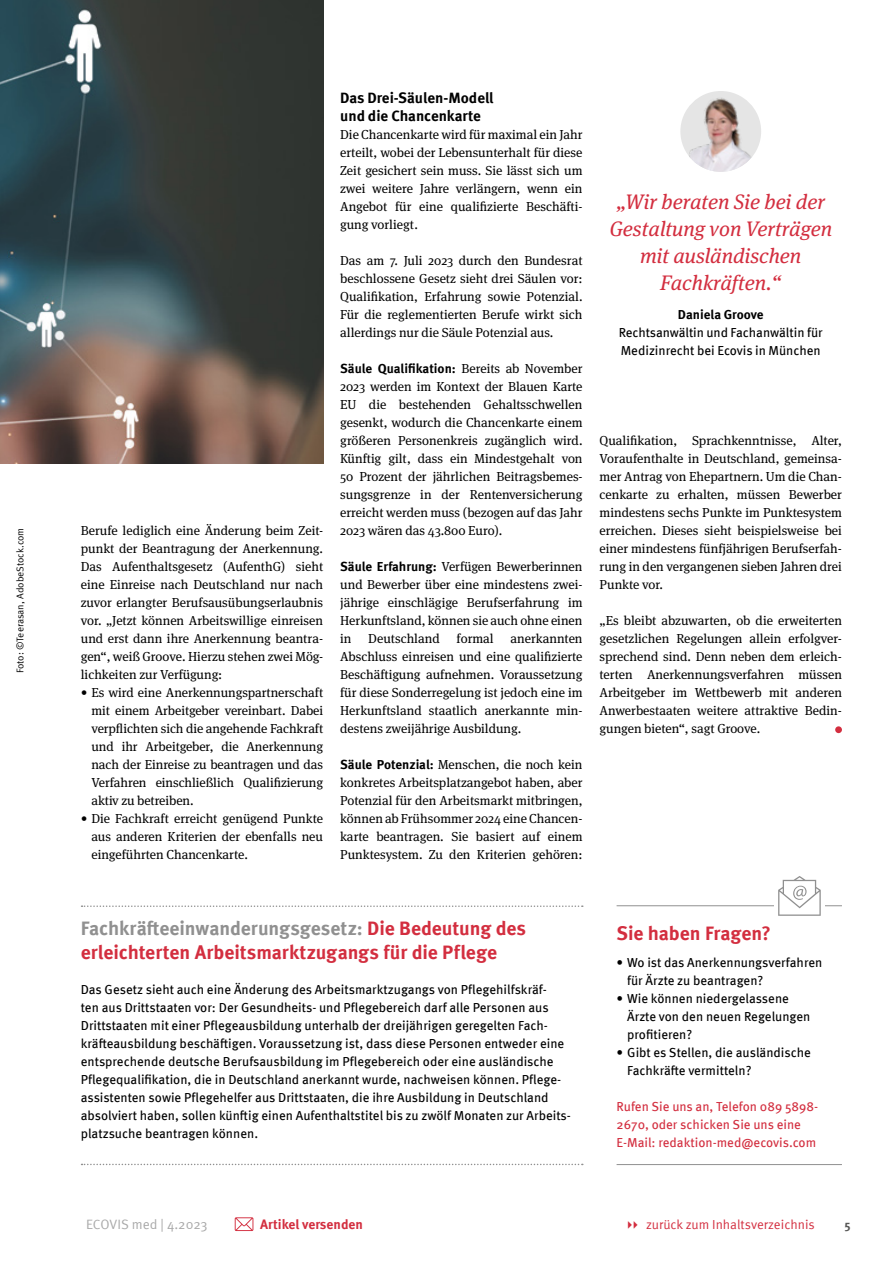
<style>
.page{position:relative;width:893px;height:1263px;background:#fff}
.page>*{position:absolute;margin:0;border:0;box-sizing:border-box;transform-origin:0 0}
.Zitat__Bild_zentrier{font:italic 21px/27px "Meta Serif OT";color:#d32e3f;text-align:center}
.x_Marginal_Head_13_P{font:700 19.5px/24px "Meta Pro";letter-spacing:-.005em;color:#d32e3f}
.Frage_-_Head{font:700 19.5px "Meta Pro";letter-spacing:-.005em;color:#d32e3f}
.Fliesstext_-_body{font:700 15px "Meta Pro";color:#000}
.t1{font:13.5px "Meta Pro";letter-spacing:-.005em;color:#a8a8a8}
.t2{font:700 13.5px "Meta Pro";color:#d32e3f}
.Fliesstext_-_body-2{font:13.05px/18px "Meta Serif OT";color:#000;text-align:justify}
.Marginal_Text__Linie{font:13.05px/18px "Meta Pro";color:#000}
.Frage_-_E-Mail-Aufru{font:13.05px/18px "Meta Pro";color:#d32e3f}
.Zitatgeber__Zentrier{font:13.05px/18px "Meta Pro";letter-spacing:-.005em;color:#000;text-align:center}
.t3{font:13.05px "Meta Pro";color:#d32e3f}
.t4{font:700 12px "Meta Pro";color:#575756}
.t5{font:9.75px "Meta Pro";color:#000}
.s1{font-family:"Meta Pro";font-weight:700}
.s2{font-weight:700}
.s3{color:#909090}
</style>
<div class="page">
<img style="left:0;top:0;width:323px;height:463px">
<img style="left:680px;top:91px;width:81px;height:81px;border-radius:40px">
<div style="left:835px;top:726px;width:7px;height:7px;background:#d32e3f;border-radius:50%"></div>
<svg style="left:82px;top:905px;width:501px;height:2px"></svg>
<svg style="left:82px;top:1164px;width:501px;height:1px"></svg>
<hr style="left:617px;top:905px;width:225px;height:1px;background:#909090">
<hr style="left:617px;top:1164px;width:225px;height:1px;background:#909090">
<div style="left:774px;top:884px;width:51px;height:32px;background:#fff"></div>
<svg style="left:778px;top:876px;width:43px;height:40px"></svg>
<svg style="left:235px;top:1217px;width:18px;height:14px"></svg>
<p class="t5" style="left:13px;top:673px;width:147px;rotate:-90deg">Foto: ©Teerasan, AdobeStock.com</p>
<p class="Fliesstext_-_body-2" style="left:81px;top:522px;width:244px">Berufe lediglich eine Änderung beim Zeit&shy;punkt der Beantragung der Anerkennung.<br>Das Aufenthaltsgesetz (AufenthG) sieht eine Einreise nach Deutschland nur nach zuvor erlangter Berufsausübungserlaubnis vor. „Jetzt können Arbeitswillige einreisen und erst dann ihre Anerkennung beantra&shy;gen“, weiß Groove. Hierzu stehen zwei Mög&shy;lichkeiten zur Verfügung:</p>
<p class="Fliesstext_-_body-2" style="left:91px;top:684px;width:233px;text-indent:-11px">• Es wird eine Anerkennungspartnerschaft mit einem Arbeitgeber vereinbart. Dabei verpflichten sich die angehende Fachkraft und ihr Arbeitgeber, die Anerkennung nach der Einreise zu beantragen und das Verfahren einschließlich Qualifizierung aktiv zu betreiben.</p>
<p class="Fliesstext_-_body-2" style="left:91px;top:810px;width:233px;text-indent:-11px">• Die Fachkraft erreicht genügend Punkte aus anderen Kriterien der ebenfalls neu eingeführten Chancenkarte.</p>
<p class="Fliesstext_-_body" style="left:340px;top:86px;width:155px">Das Drei-Säulen-Modell</p>
<p class="Fliesstext_-_body" style="left:340px;top:104px;width:142px">und die Chancenkarte</p>
<p class="Fliesstext_-_body-2" style="left:340px;top:126px;width:244px">Die Chancenkarte wird für maximal ein Jahr erteilt, wobei der Lebensunterhalt für diese Zeit gesichert sein muss. Sie lässt sich um zwei weitere Jahre verlängern, wenn ein Angebot für eine qualifizierte Beschäfti&shy;gung vorliegt.</p>
<p class="Fliesstext_-_body-2" style="left:340px;top:252px;width:244px">Das am 7. Juli 2023 durch den Bundesrat beschlossene Gesetz sieht drei Säulen vor:<br>Qualifikation, Erfahrung sowie Potenzial.<br>Für die reglementierten Berufe wirkt sich allerdings nur die Säule Potenzial aus.</p>
<p class="Fliesstext_-_body-2" style="left:340px;top:360px;width:244px"><span class="s1">Säule Qualifikation:</span> Bereits ab November 2023 werden im Kontext der Blauen Karte EU die bestehenden Gehaltsschwellen gesenkt, wodurch die Chancenkarte einem größeren Personenkreis zugänglich wird.<br>Künftig gilt, dass ein Mindestgehalt von 50 Prozent der jährlichen Beitragsbemes&shy;sungsgrenze in der Rentenversicherung erreicht werden muss (bezogen auf das Jahr 2023 wären das 43.800 Euro).</p>
<p class="Fliesstext_-_body-2" style="left:340px;top:558px;width:244px"><span class="s1">Säule Erfahrung:</span> Verfügen Bewerberinnen und Bewerber über eine mindestens zwei&shy;jährige einschlägige Berufserfahrung im Herkunftsland, können sie auch ohne einen in</p>
<p class="Fliesstext_-_body-2" style="left:340px;top:630px;width:244px;text-indent:170px">anerkannten Abschluss einreisen und eine qualifizierte Beschäftigung aufnehmen. Voraussetzung für diese Sonderregelung ist jedoch eine im Herkunftsland staatlich anerkannte min&shy;destens zweijährige Ausbildung.</p>
<p class="Fliesstext_-_body-2" style="left:340px;top:756px;width:244px"><span class="s1">Säule Potenzial:</span> Menschen, die noch kein konkretes Arbeitsplatzangebot haben, aber Potenzial für den Arbeitsmarkt mitbringen, können ab Frühsommer 2024 eine Chancen&shy;karte beantragen. Sie basiert auf einem Punktesystem. Zu den Kriterien gehören:</p>
<p class="Fliesstext_-_body-2" style="left:368px;top:630px;width:73px">Deutschland</p>
<p class="Fliesstext_-_body-2" style="left:457px;top:630px;width:39px">formal</p>
<p class="Zitat__Bild_zentrier" style="left:609px;top:189px;width:224px">„Wir beraten Sie bei der<br>Gestaltung von Verträgen mit ausländischen<br>Fachkräften.“</p>
<p class="Zitatgeber__Zentrier" style="left:619px;top:305px;width:206px"><span class="s2">Daniela Groove<br></span>Rechtsanwältin und Fachanwältin für<br>Medizinrecht bei Ecovis in München</p>
<p class="Fliesstext_-_body-2" style="left:600px;top:432px;width:244px">Qualifikation, Sprachkenntnisse, Alter, Voraufenthalte in Deutschland, gemeinsa&shy;mer Antrag von Ehepartnern. Um die Chan&shy;cenkarte zu erhalten, müssen Bewerber mindestens sechs Punkte im Punktesystem erreichen. Dieses sieht beispielsweise bei einer mindestens fünfjährigen Berufserfah&shy;rung in den vergangenen sieben Jahren drei Punkte vor.</p>
<p class="Fliesstext_-_body-2" style="left:600px;top:612px;width:244px">„Es bleibt abzuwarten, ob die erweiterten gesetzlichen Regelungen allein erfolgver&shy;sprechend sind. Denn neben dem erleich&shy;terten Anerkennungsverfahren müssen Arbeitgeber im Wettbewerb mit anderen Anwerbestaaten weitere attraktive Bedin&shy;gungen bieten“, sagt Groove.</p>
<p class="x_Marginal_Head_13_P" style="left:81px;top:914px;width:447px"><span class="s3">Fachkräfteeinwanderungsgesetz:</span> Die Bedeutung des erleichterten Arbeitsmarktzugangs für die Pflege</p>
<p class="Marginal_Text__Linie" style="left:81px;top:980px;width:492px">Das Gesetz sieht auch eine Änderung des Arbeitsmarktzugangs von Pflegehilfskräf-<br>ten aus Drittstaaten vor: Der Gesundheits- und Pflegebereich darf alle Personen aus Drittstaaten mit einer Pflegeausbildung unterhalb der dreijährigen geregelten Fach&shy;kräfteausbildung beschäftigen. Voraussetzung ist, dass diese Personen entweder eine entsprechende deutsche Berufsausbildung im Pflegebereich oder eine ausländische Pflegequalifikation, die in Deutschland anerkannt wurde, nachweisen können. Pflege&shy;assistenten sowie Pflegehelfer aus Drittstaaten, die ihre Ausbildung in Deutschland absolviert haben, sollen künftig einen Aufenthaltstitel bis zu zwölf Monaten zur Arbeits&shy;platzsuche beantragen können.</p>
<p class="Frage_-_Head" style="left:617px;top:918px;width:156px">Sie haben Fragen?</p>
<p class="Marginal_Text__Linie" style="left:627px;top:953px;width:197px;text-indent:-11px">• Wo ist das Anerkennungsverfahren für Ärzte zu beantragen?</p>
<p class="Marginal_Text__Linie" style="left:627px;top:989px;width:185px;text-indent:-11px">• Wie können niedergelassene<br>Ärzte von den neuen Regelungen profitieren?</p>
<p class="Marginal_Text__Linie" style="left:627px;top:1043px;width:185px;text-indent:-11px">• Gibt es Stellen, die ausländische<br>Fachkräfte vermitteln?</p>
<p class="Frage_-_E-Mail-Aufru" style="left:617px;top:1097px;width:203px">Rufen Sie uns an, Telefon 089 5898-<br>2670, oder schicken Sie uns eine<br>E-Mail: redaktion-med@ecovis.com</p>
<p class="t1" style="left:86px;top:1214px;width:123px">ECOVIS med | 4.2023</p>
<p class="t2" style="left:260px;top:1213px;width:104px">Artikel versenden</p>
<p class="t3" style="left:646px;top:1214px;width:170px">zurück zum Inhaltsverzeichnis</p>
<p class="t4" style="left:844px;top:1215px;width:8px">5</p>
</div>
